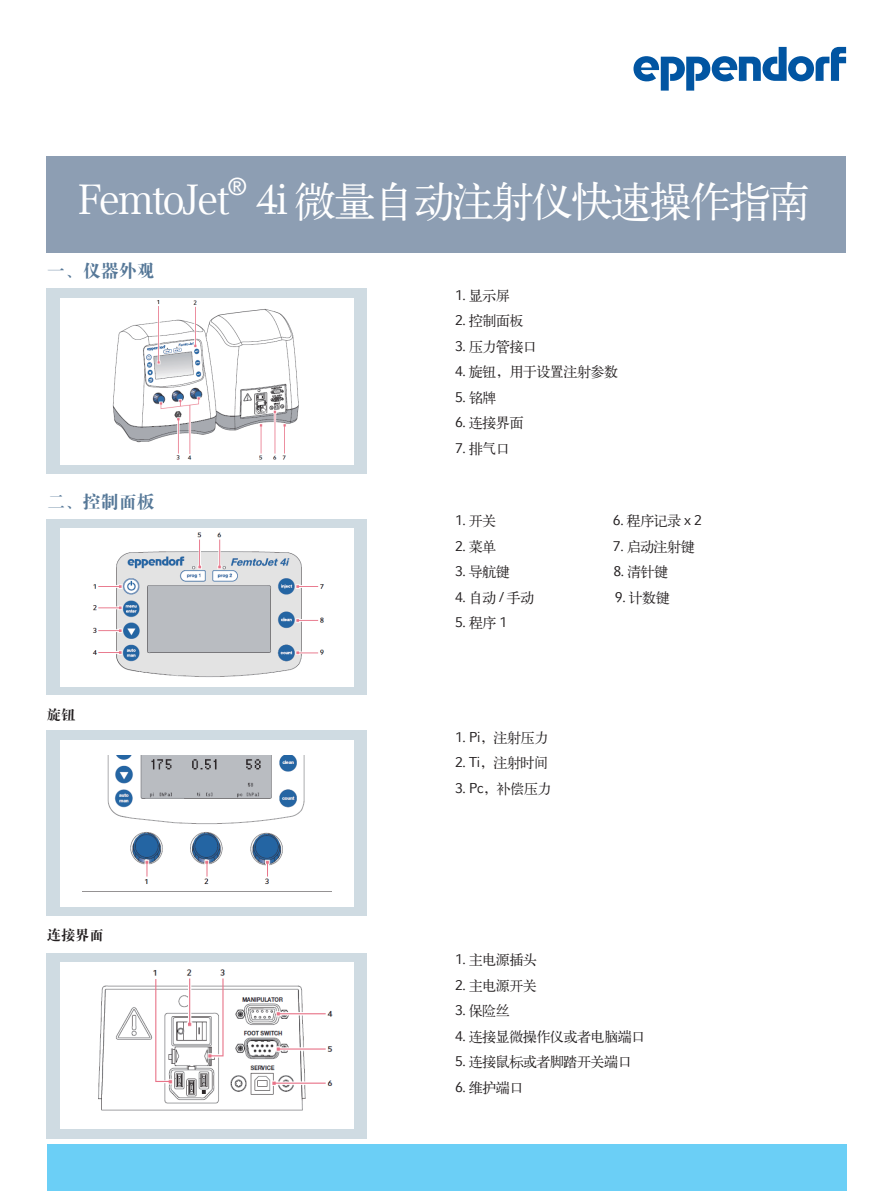
<style>
.page{position:relative;width:893px;height:1191px;background:#fff}
.page>*{position:absolute;margin:0;border:0;box-sizing:border-box;transform-origin:0 0}
.t1{font:42px "H Ya 1 gj";letter-spacing:-.06em;color:#fff}
.t2{font:42px "Compatil Text LT Com";letter-spacing:-.06em;color:#fff}
.t3{font:24.45px "Compatil Text LT Com";color:#fff}
.t4{font:18px "FZDBSJW GB1 0";color:#567898}
.t5{font:14.25px "H Ya 1 gj";letter-spacing:-.05em;color:#231f20}
.t6{font:14.25px "Compatil Fact LT Com";color:#231f20}
.t7{font:14.25px "FZDBSJW GB1 0";color:#231f20}
.s1{font-family:"Compatil Text LT Com"}
.s2{font-family:"Compatil Fact LT Com"}
.s3{font-family:"H Ya 1 gj"}
</style>
<div class="page">
<div style="left:47px;top:288px;width:320px;height:186px;background:#cfdbe2"></div>
<div style="left:47px;top:519px;width:320px;height:175px;background:#cfdbe2"></div>
<div style="left:47px;top:730px;width:320px;height:186px;background:#cfdbe2"></div>
<div style="left:47px;top:953px;width:320px;height:185px;background:#cfdbe2"></div>
<div style="left:60px;top:298px;width:294px;height:167px;background:#fff"></div>
<div style="left:60px;top:528px;width:294px;height:158px;background:#fff"></div>
<div style="left:60px;top:740px;width:294px;height:166px;background:#fff"></div>
<div style="left:60px;top:962px;width:294px;height:167px;background:#fff"></div>
<svg style="left:633px;top:47px;width:213px;height:44px"></svg>
<div style="left:47px;top:156px;width:799px;height:97px;background:#8d9eb3"></div>
<div style="left:47px;top:1144px;width:799px;height:47px;background:#6bcff6"></div>
<img style="left:112px;top:300px;width:187px;height:160px">
<img style="left:92px;top:532px;width:232px;height:145px">
<img style="left:107px;top:755px;width:198px;height:129px">
<img style="left:98px;top:969px;width:235px;height:142px">
<h1 class="t2" style="left:78px;top:175px;width:154px">FemtoJet</h1>
<h2 class="t3" style="left:227px;top:173px;width:22px">®</h2>
<h1 class="t1" style="left:255px;top:181px;width:557px"><span class="s1">4i</span> 微量自动注射仪快速操作指南</h1>
<p class="t4" style="left:47px;top:261px;width:109px">一、仪器外观</p>
<p class="t4" style="left:47px;top:492px;width:109px">二、控制面板</p>
<p class="t7" style="left:47px;top:707px;width:30px">旋钮</p>
<p class="t7" style="left:47px;top:927px;width:58px">连接界面</p>
<p class="t5" style="left:455px;top:288px;width:57px"><span class="s2">1.</span> 显示屏</p>
<p class="t5" style="left:455px;top:314px;width:70px"><span class="s2">2.</span> 控制面板</p>
<p class="t5" style="left:455px;top:339px;width:84px"><span class="s2">3.</span> 压力管接口</p>
<p class="t5" style="left:455px;top:365px;width:165px"><span class="s2">4.</span> 旋钮，用于设置注射参数</p>
<p class="t6" style="left:455px;top:388px;width:43px">5. <span class="s3">铭牌</span></p>
<p class="t5" style="left:455px;top:416px;width:70px"><span class="s2">6.</span> 连接界面</p>
<p class="t5" style="left:455px;top:441px;width:57px"><span class="s2">7.</span> 排气口</p>
<p class="t6" style="left:455px;top:512px;width:43px">1. <span class="s3">开关</span></p>
<p class="t6" style="left:613px;top:512px;width:91px">6. <span class="s3">程序记录</span> x 2</p>
<p class="t6" style="left:455px;top:537px;width:43px">2. <span class="s3">菜单</span></p>
<p class="t5" style="left:613px;top:539px;width:84px"><span class="s2">7.</span> 启动注射键</p>
<p class="t5" style="left:455px;top:565px;width:57px"><span class="s2">3.</span> 导航键</p>
<p class="t5" style="left:613px;top:565px;width:57px"><span class="s2">8.</span> 清针键</p>
<p class="t5" style="left:455px;top:590px;width:81px"><span class="s2">4.</span> 自动 <span class="s2">/</span> 手动</p>
<p class="t5" style="left:615px;top:590px;width:57px"><span class="s2">9.</span> 计数键</p>
<p class="t6" style="left:455px;top:614px;width:54px">5. <span class="s3">程序</span> 1</p>
<p class="t5" style="left:455px;top:730px;width:95px"><span class="s2">1. Pi</span>，注射压力</p>
<p class="t5" style="left:455px;top:756px;width:95px"><span class="s2">2. Ti</span>，注射时间</p>
<p class="t5" style="left:455px;top:781px;width:98px"><span class="s2">3. Pc</span>，补偿压力</p>
<p class="t5" style="left:455px;top:953px;width:84px"><span class="s2">1.</span> 主电源插头</p>
<p class="t5" style="left:455px;top:978px;width:84px"><span class="s2">2.</span> 主电源开关</p>
<p class="t5" style="left:455px;top:1004px;width:57px"><span class="s2">3.</span> 保险丝</p>
<p class="t5" style="left:455px;top:1029px;width:192px"><span class="s2">4.</span> 连接显微操作仪或者电脑端口</p>
<p class="t5" style="left:455px;top:1055px;width:178px"><span class="s2">5.</span> 连接鼠标或者脚踏开关端口</p>
<p class="t5" style="left:455px;top:1080px;width:70px"><span class="s2">6.</span> 维护端口</p>
</div>
